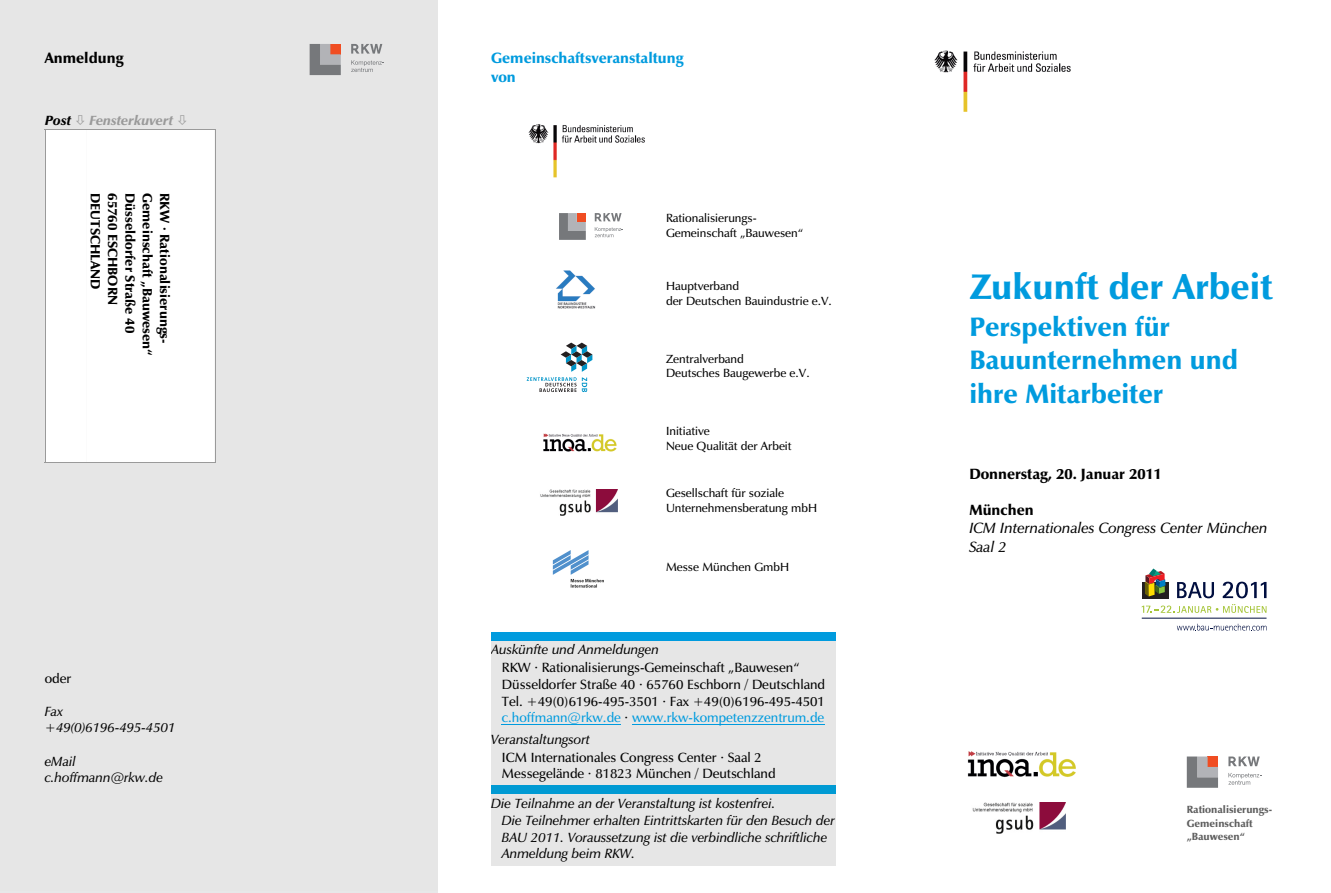
<style>
.page{position:relative;width:1331px;height:893px;background:#fff}
.page>*{position:absolute;margin:0;border:0;box-sizing:border-box;transform-origin:0 0}
.t1{font:36px "Zapf Humnst Ult BT+T42+VUXPRM";color:#009bde}
.t2{font:27px/33.6px "Zapf Humnst Ult BT+T42+VUXPRM";color:#009bde}
.t3{font:15px/18.6px "Zapf Humnst Dm BT Italic+T42+OEDCPW";color:#000}
.t4{font:15px "Zapf Humnst Ult BT+T42+VUXPRM";color:#000}
.t5{font:15px/18.8px "Zapf Humnst Ult BT+T42+VUXPRM";color:#009bde}
.t6{font:13.5px/16.6px "Zapf Humnst Dm BT+T42+YQDISH";color:#000}
.t7{font:13.5px/16.6px "Zapf Humnst Dm BT Italic+T42+OEDCPW";color:#000}
.t8{font:13.5px/17.2px "Zapf Humnst Ult BT+T42+VUXPRM";color:#000}
.t9{font:13.5px "Zapf Humnst Ult BT Italic+T42+MBFKNW";color:#9a9a9a}
.t10{font:12px/14.7px "Zapf Humnst Dm BT+T42+YQDISH";color:#000}
.t11{font:10.5px/13.2px "Zapf Humnst Ult BT+T42+VUXPRM";color:#5f5f5f}
.s1{color:#000}
.s2{color:#009bde}
</style>
<div class="page">
<svg style="left:491px;top:632px;width:345px;height:234px;background:#d3dfe4"></svg>
<svg style="left:1px;top:0;width:437px;height:892px;background:#e9e9e9"></svg>
<img style="left:934px;top:50px;width:137px;height:62px">
<img style="left:528px;top:124px;width:117px;height:54px">
<svg style="left:1187px;top:756px;width:31px;height:32px"></svg>
<svg style="left:1228px;top:756px;width:32px;height:10px"></svg>
<svg style="left:1228px;top:773px;width:33px;height:12px"></svg>
<svg style="left:559px;top:213px;width:27px;height:27px"></svg>
<svg style="left:595px;top:213px;width:27px;height:8px"></svg>
<svg style="left:595px;top:227px;width:28px;height:10px"></svg>
<img style="left:556px;top:270px;width:40px;height:39px">
<svg style="left:527px;top:343px;width:65px;height:49px"></svg>
<svg style="left:553px;top:550px;width:51px;height:38px"></svg>
<svg style="left:310px;top:44px;width:31px;height:31px"></svg>
<svg style="left:351px;top:44px;width:31px;height:10px"></svg>
<svg style="left:351px;top:60px;width:33px;height:12px"></svg>
<div style="left:1142px;top:582px;width:26px;height:16px;background:#231f20"></div>
<svg style="left:1145px;top:568px;width:20px;height:28px"></svg>
<svg style="left:1177px;top:582px;width:37px;height:16px"></svg>
<svg style="left:1223px;top:582px;width:43px;height:16px"></svg>
<hr style="left:1142px;top:618px;width:124px;height:1px;background:#000e3f">
<svg style="left:1142px;top:604px;width:124px;height:9px"></svg>
<svg style="left:1177px;top:624px;width:89px;height:7px"></svg>
<img style="left:972px;top:802px;width:94px;height:31px">
<img style="left:967px;top:751px;width:109px;height:26px">
<img style="left:540px;top:490px;width:78px;height:25px">
<img style="left:543px;top:433px;width:74px;height:19px">
<p class="t4" style="left:45px;top:49px;width:80px">Anmeldung</p>
<p class="t9" style="left:45px;top:112px;width:144px"><span class="s1">Post</span> ➢ Fensterkuvert ➢</p>
<p class="t8" style="left:173px;top:193px;width:164px;rotate:90deg">RKW · Rationalisierungs-<br>Gemeinschaft „Bauwesen“<br>Düsseldorfer Straße 40<br>65760 ESCHBORN<br>DEUTSCHLAND</p>
<p class="t6" style="left:45px;top:669px;width:28px">oder</p>
<p class="t7" style="left:45px;top:703px;width:132px">Fax +49(0)6196-495-4501</p>
<p class="t7" style="left:45px;top:753px;width:120px">eMail c.hoffmann@rkw.de</p>
<p class="t5" style="left:491px;top:49px;width:194px">Gemeinschaftsveranstaltung von</p>
<p class="t10" style="left:666px;top:211px;width:139px">Rationalisierungs-<br>Gemeinschaft „Bauwesen“</p>
<p class="t10" style="left:666px;top:279px;width:167px">Hauptverband<br>der Deutschen Bauindustrie e.V.</p>
<p class="t10" style="left:666px;top:351px;width:145px">Zentralverband<br>Deutsches Baugewerbe e.V.</p>
<p class="t10" style="left:666px;top:423px;width:127px">Initiative<br>Neue Qualität der Arbeit</p>
<p class="t10" style="left:666px;top:486px;width:153px">Gesellschaft für soziale<br>Unternehmensberatung mbH</p>
<p class="t10" style="left:666px;top:559px;width:125px">Messe München GmbH</p>
<p class="t7" style="left:491px;top:641px;width:169px">Auskünfte und Anmeldungen</p>
<p class="t6" style="left:502px;top:659px;width:325px">RKW · Rationalisierungs-Gemeinschaft „Bauwesen“ Düsseldorfer Straße 40 · 65760 Eschborn / Deutschland Tel. +49(0)6196-495-3501 · Fax +49(0)6196-495-4501 <span class="s2">c.hoffmann@rkw.de</span> · <span class="s2">www.rkw-kompetenzzentrum.de</span></p>
<p class="t7" style="left:491px;top:731px;width:100px">Veranstaltungsort</p>
<p class="t6" style="left:502px;top:749px;width:275px">ICM Internationales Congress Center · Saal 2<br>Messegelände · 81823 München / Deutschland</p>
<p class="t7" style="left:502px;top:795px;width:334px;text-indent:-11px">Die Teilnahme an der Veranstaltung ist kostenfrei.<br>Die Teilnehmer erhalten Eintrittskarten für den Besuch der BAU 2011. Voraussetzung ist die verbindliche schriftliche Anmeldung beim RKW.</p>
<h1 class="t1" style="left:969px;top:265px;width:305px">Zukunft der Arbeit</h1>
<h2 class="t2" style="left:969px;top:310px;width:270px">Perspektiven für<br>Bauunternehmen und ihre Mitarbeiter</h2>
<p class="t4" style="left:969px;top:465px;width:194px">Donnerstag, 20. Januar 2011</p>
<p class="t4" style="left:969px;top:500px;width:66px">München</p>
<p class="t3" style="left:969px;top:519px;width:300px">ICM Internationales Congress Center München<br>Saal 2</p>
<p class="t11" style="left:1187px;top:803px;width:87px">Rationalisierungs-<br>Gemeinschaft „Bauwesen“</p>
</div>
